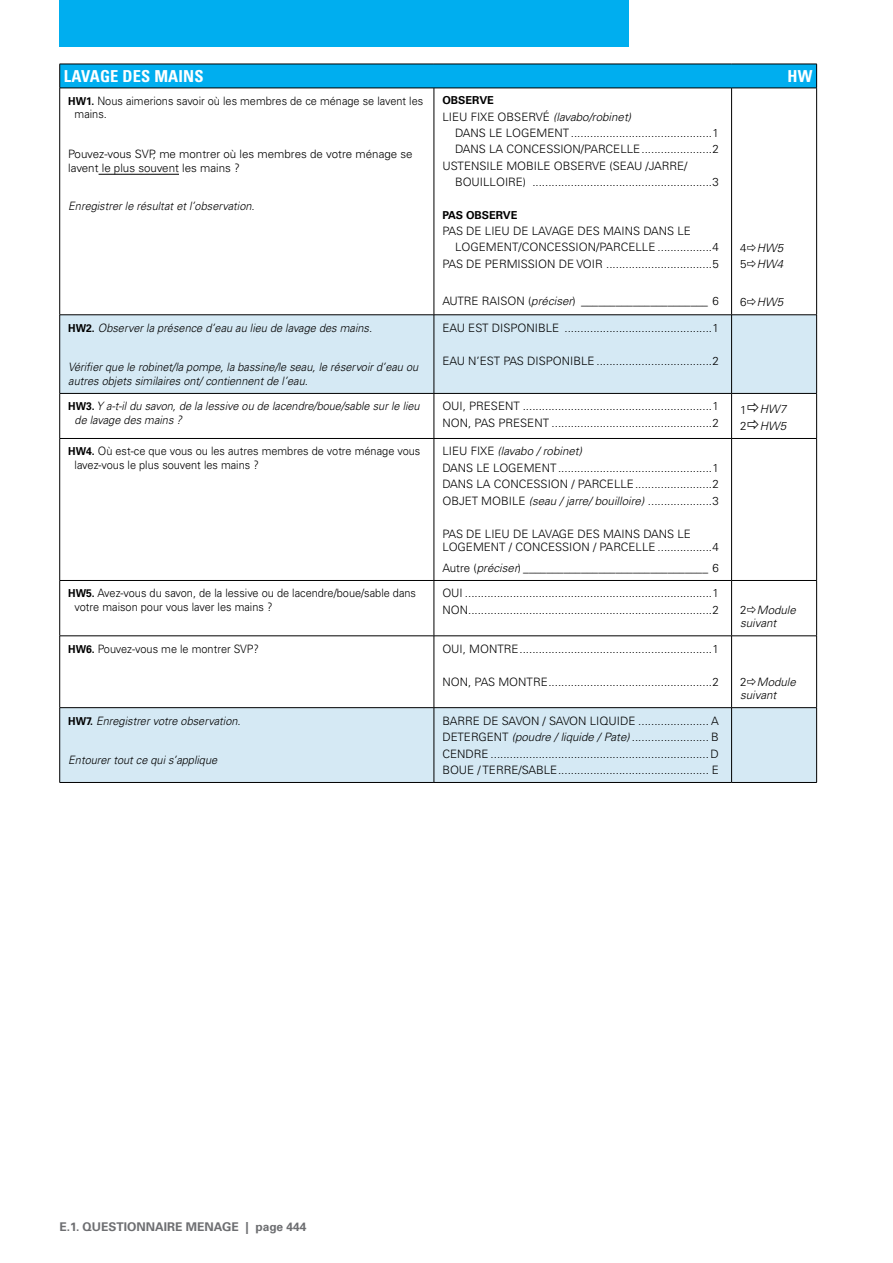
<style>
.page{position:relative;width:893px;height:1263px;background:#fff}
.page>*{position:absolute;margin:0;border:0;box-sizing:border-box;transform-origin:0 0}
.t1{font:700 condensed 16.5px "Univers LT Std";letter-spacing:.01em;color:#fff}
.t2{font:700 12px "Univers LT Std";color:#6d6e71}
.t3{font:300 11.55px/16.5px "Univers LT Std";color:#000}
.t4{font:italic 300 11.55px/13.5px "Univers LT Std";color:#000;scale:.95 1}
.t5{font:300 11.55px/13.5px "Univers LT Std";color:#000;scale:.95 1}
.t6{font:italic 300 11.55px/16.5px "Univers LT Std";color:#000}
.t7{font:700 10.95px "Univers LT Std";color:#000}
.s1{font-weight:700;font-size:10.95px}
.s2{font-style:normal}
.s3{font-style:italic}
.s4{font-weight:700;font-style:normal;font-size:10.95px}
</style>
<div class="page">
<div style="left:60px;top:0;width:569px;height:47px;background:#00aeef"></div>
<div style="left:60px;top:64px;width:757px;height:24px;background:#00aeef"></div>
<svg style="left:60px;top:315px;width:756px;height:467px"></svg>
<hr style="left:60px;top:64px;width:374px;height:1px;background:#000">
<svg style="left:59px;top:64px;width:1px;height:24px"></svg>
<hr style="left:434px;top:64px;width:298px;height:1px;background:#000">
<hr style="left:732px;top:64px;width:85px;height:1px;background:#000">
<svg style="left:816px;top:64px;width:1px;height:24px"></svg>
<hr style="left:60px;top:88px;width:374px;height:1px;background:#000">
<hr style="left:434px;top:88px;width:298px;height:1px;background:#000">
<hr style="left:732px;top:88px;width:85px;height:1px;background:#000">
<hr style="left:59px;top:88px;width:1px;height:227px;background:#000">
<hr style="left:434px;top:88px;width:1px;height:227px;background:#000">
<hr style="left:731px;top:88px;width:1px;height:227px;background:#000">
<hr style="left:816px;top:88px;width:1px;height:227px;background:#000">
<hr style="left:60px;top:314px;width:374px;height:1px;background:#000">
<hr style="left:59px;top:315px;width:1px;height:78px;background:#000">
<hr style="left:434px;top:314px;width:298px;height:1px;background:#000">
<hr style="left:434px;top:315px;width:1px;height:78px;background:#000">
<hr style="left:732px;top:314px;width:85px;height:1px;background:#000">
<hr style="left:731px;top:315px;width:1px;height:78px;background:#000">
<hr style="left:816px;top:315px;width:1px;height:78px;background:#000">
<hr style="left:60px;top:393px;width:374px;height:1px;background:#000">
<hr style="left:59px;top:394px;width:1px;height:44px;background:#000">
<hr style="left:434px;top:393px;width:298px;height:1px;background:#000">
<hr style="left:434px;top:394px;width:1px;height:44px;background:#000">
<hr style="left:732px;top:393px;width:85px;height:1px;background:#000">
<hr style="left:731px;top:394px;width:1px;height:44px;background:#000">
<hr style="left:816px;top:394px;width:1px;height:44px;background:#000">
<hr style="left:60px;top:438px;width:374px;height:1px;background:#000">
<hr style="left:59px;top:439px;width:1px;height:141px;background:#000">
<hr style="left:434px;top:438px;width:298px;height:1px;background:#000">
<hr style="left:434px;top:439px;width:1px;height:141px;background:#000">
<hr style="left:732px;top:438px;width:85px;height:1px;background:#000">
<hr style="left:731px;top:439px;width:1px;height:141px;background:#000">
<hr style="left:816px;top:439px;width:1px;height:141px;background:#000">
<hr style="left:60px;top:580px;width:374px;height:1px;background:#000">
<hr style="left:59px;top:581px;width:1px;height:55px;background:#000">
<hr style="left:434px;top:580px;width:298px;height:1px;background:#000">
<hr style="left:434px;top:581px;width:1px;height:55px;background:#000">
<hr style="left:732px;top:580px;width:85px;height:1px;background:#000">
<hr style="left:731px;top:581px;width:1px;height:55px;background:#000">
<hr style="left:816px;top:581px;width:1px;height:55px;background:#000">
<hr style="left:60px;top:635px;width:374px;height:1px;background:#000">
<hr style="left:59px;top:636px;width:1px;height:71px;background:#000">
<hr style="left:434px;top:635px;width:298px;height:1px;background:#000">
<hr style="left:434px;top:636px;width:1px;height:71px;background:#000">
<hr style="left:732px;top:635px;width:85px;height:1px;background:#000">
<hr style="left:731px;top:636px;width:1px;height:71px;background:#000">
<hr style="left:816px;top:636px;width:1px;height:71px;background:#000">
<hr style="left:60px;top:707px;width:374px;height:1px;background:#000">
<hr style="left:59px;top:708px;width:1px;height:74px;background:#000">
<hr style="left:434px;top:707px;width:298px;height:1px;background:#000">
<hr style="left:434px;top:708px;width:1px;height:74px;background:#000">
<hr style="left:732px;top:707px;width:85px;height:1px;background:#000">
<hr style="left:731px;top:708px;width:1px;height:74px;background:#000">
<hr style="left:816px;top:708px;width:1px;height:74px;background:#000">
<hr style="left:60px;top:782px;width:374px;height:1px;background:#000">
<hr style="left:434px;top:782px;width:298px;height:1px;background:#000">
<hr style="left:732px;top:782px;width:85px;height:1px;background:#000">
<hr style="left:99px;top:174px;width:80px;height:1px;background:#000">
<svg style="left:748px;top:403px;width:11px;height:10px"></svg>
<svg style="left:748px;top:420px;width:11px;height:9px"></svg>
<svg style="left:747px;top:606px;width:9px;height:7px"></svg>
<svg style="left:747px;top:678px;width:9px;height:7px"></svg>
<h1 class="t1" style="left:64px;top:66px;width:141px">LAVAGE DES MAINS</h1>
<h1 class="t1" style="left:787px;top:66px;width:26px">HW</h1>
<p class="t5" style="left:75px;top:94px;width:369px;text-indent:-6px"><span class="s1">HW1.</span> Nous aimerions savoir où les membres de ce ménage se lavent les mains.</p>
<p class="t3" style="left:68px;top:147px;width:346px;line-height:13.5px">Pouvez-vous SVP, me montrer où les membres de votre ménage se lavent le plus souvent les mains ?</p>
<p class="t4" style="left:68px;top:199px;width:198px">Enregistrer le résultat et l’observation.</p>
<p class="t7" style="left:442px;top:94px;width:53px">OBSERVE</p>
<p class="t6" style="left:442px;top:109px;width:190px"><span class="s2">LIEU FIXE OBSERVÉ</span> (lavabo/robinet)</p>
<p class="t3" style="left:455px;top:125px;width:265px">DANS LE LOGEMENT ............................................1</p>
<p class="t3" style="left:455px;top:141px;width:265px">DANS LA CONCESSION/PARCELLE......................2</p>
<p class="t3" style="left:442px;top:157px;width:247px">USTENSILE MOBILE OBSERVE (SEAU /JARRE/</p>
<p class="t3" style="left:455px;top:173px;width:265px">BOUILLOIRE) ........................................................3</p>
<p class="t7" style="left:442px;top:208px;width:77px">PAS OBSERVE</p>
<p class="t3" style="left:442px;top:223px;width:250px">PAS DE LIEU DE LAVAGE DES MAINS DANS LE</p>
<p class="t3" style="left:455px;top:239px;width:265px">LOGEMENT/CONCESSION/PARCELLE .................4</p>
<p class="t3" style="left:442px;top:255px;width:278px">PAS DE PERMISSION DE VOIR .................................5</p>
<p class="t3" style="left:442px;top:293px;width:278px">AUTRE RAISON (<span class="s3">préciser</span>) ______________________ 6</p>
<p class="t6" style="left:740px;top:239px;width:45px"><span class="s2">4</span> HW5<br><span class="s2">5</span> HW4</p>
<p class="t6" style="left:740px;top:294px;width:45px"><span class="s2">6</span> HW5</p>
<p class="t4" style="left:68px;top:321px;width:321px"><span class="s4">HW2.</span> Observer la présence d’eau au lieu de lavage des mains.</p>
<p class="t4" style="left:68px;top:361px;width:370px">Vérifier que le robinet/la pompe, la bassine/le seau, le réservoir d’eau ou autres objets similaires ont/ contiennent de l’eau.</p>
<p class="t3" style="left:442px;top:319px;width:278px">EAU EST DISPONIBLE ..............................................1</p>
<p class="t3" style="left:442px;top:352px;width:278px">EAU N’EST PAS DISPONIBLE ....................................2</p>
<p class="t4" style="left:75px;top:400px;width:365px;text-indent:-6px"><span class="s4">HW3.</span> Y a-t-il du savon, de la lessive ou de lacendre/boue/sable sur le lieu de lavage des mains ?</p>
<p class="t3" style="left:442px;top:398px;width:278px">OUI, PRESENT ...........................................................1<br>NON, PAS PRESENT ..................................................2</p>
<p class="t6" style="left:740px;top:401px;width:48px"><span class="s2">1</span> HW7<br><span class="s2">2</span> HW5</p>
<p class="t5" style="left:75px;top:444px;width:366px;text-indent:-6px"><span class="s1">HW4.</span> Où est-ce que vous ou les autres membres de votre ménage vous lavez-vous le plus souvent les mains ?</p>
<p class="t3" style="left:442px;top:443px;width:278px">LIEU FIXE <span class="s3">(lavabo / robinet)<br></span>DANS LE LOGEMENT................................................1<br>DANS LA CONCESSION / PARCELLE........................2<br>OBJET MOBILE <span class="s3">(seau / jarre/ bouilloire)</span> ....................3</p>
<p class="t3" style="left:442px;top:527px;width:278px;line-height:13.5px">PAS DE LIEU DE LAVAGE DES MAINS DANS LE<br>LOGEMENT / CONCESSION / PARCELLE .................4</p>
<p class="t3" style="left:442px;top:560px;width:278px">Autre (<span class="s3">préciser</span>) ________________________________ 6</p>
<p class="t5" style="left:75px;top:586px;width:361px;text-indent:-6px"><span class="s1">HW5.</span> Avez-vous du savon, de la lessive ou de lacendre/boue/sable dans votre maison pour vous laver les mains ?</p>
<p class="t3" style="left:442px;top:585px;width:278px">OUI .............................................................................1<br>NON............................................................................2</p>
<p class="t6" style="left:740px;top:603px;width:57px;line-height:13.5px"><span class="s2">2</span> Module suivant</p>
<p class="t5" style="left:68px;top:642px;width:202px"><span class="s1">HW6.</span> Pouvez-vous me le montrer SVP?</p>
<p class="t3" style="left:442px;top:640px;width:278px">OUI, MONTRE............................................................1</p>
<p class="t3" style="left:442px;top:673px;width:278px">NON, PAS MONTRE...................................................2</p>
<p class="t6" style="left:740px;top:675px;width:57px;line-height:13.5px"><span class="s2">2</span> Module suivant</p>
<p class="t4" style="left:68px;top:714px;width:183px"><span class="s4">HW7.</span> Enregistrer votre observation.</p>
<p class="t4" style="left:68px;top:754px;width:158px">Entourer tout ce qui s’applique</p>
<p class="t3" style="left:442px;top:712px;width:278px;text-align:justify">BARRE DE SAVON / SAVON LIQUIDE ...................... A DETERGENT <span class="s3">(poudre / liquide / Pate)</span> ........................ B CENDRE ....................................................................D BOUE / TERRE/SABLE............................................... E</p>
<p class="t2" style="left:60px;top:1220px;width:249px">E.1. QUESTIONNAIRE MENAGE | page 444</p>
</div>
